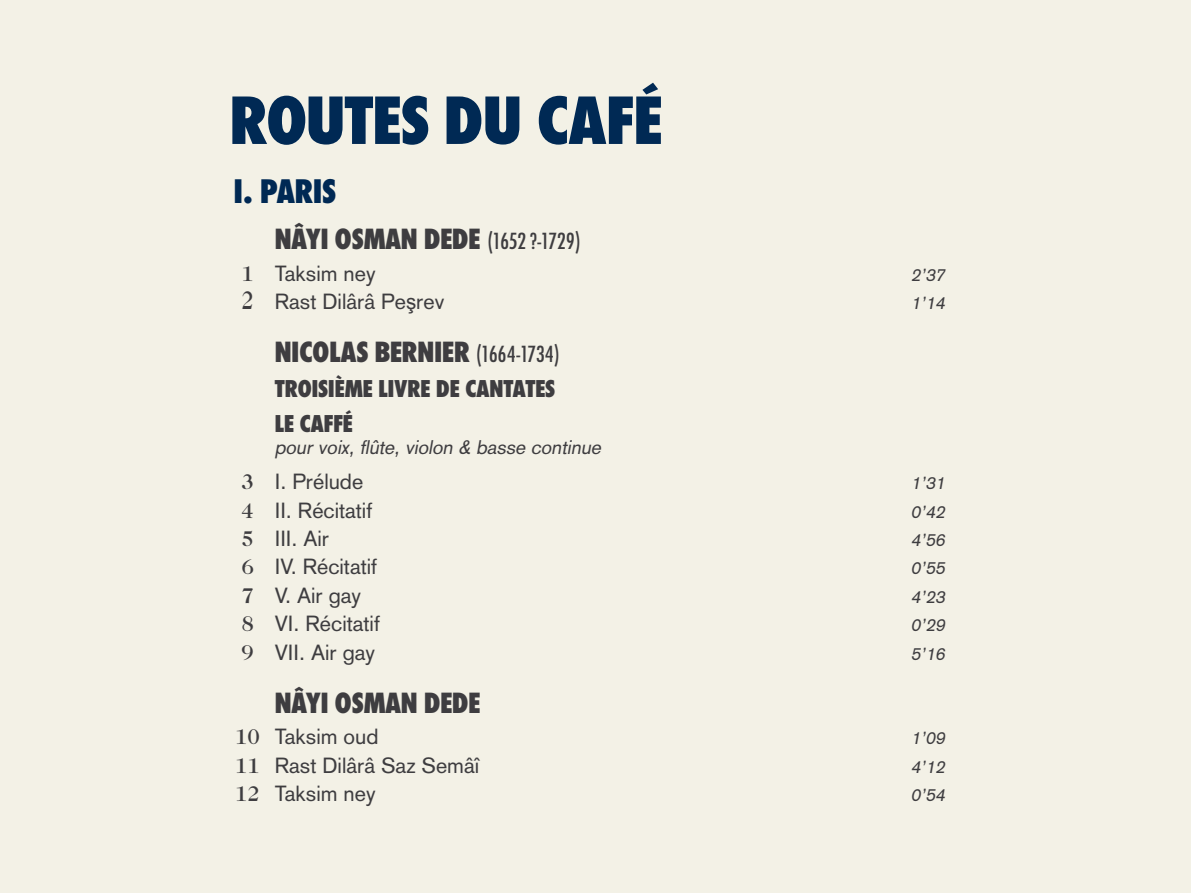
<style>
.page{position:relative;width:1191px;height:893px;background:#f3f1e6}
.page>*{position:absolute;margin:0;border:0;box-sizing:border-box;transform-origin:0 0}
.t1{font:800 condensed 67.2px "Futura Serie BQ";letter-spacing:-.01em;color:#002954}
.t2{font:800 condensed 33.6px "Futura Serie BQ";color:#002954}
.t3{font:800 condensed 28.8px "Futura Serie BQ";color:#3e3d40}
.t4{font:800 condensed 24px "Futura Serie BQ";color:#3e3d40}
.t5{font:500 condensed 23.1px "Futura Serie BQ";letter-spacing:-.03em;color:#3e3d40}
.t6{font:21.6px "Akzidenz Grotesk";color:#3e3d40}
.t7{font:italic 19.5px "Akzidenz Grotesk";color:#3e3d40}
.t8{font:italic 17.25px "Akzidenz Grotesk";color:#3e3d40}
.s1{font-family:"Caslon Two Twenty Four";font-weight:500}
.s2{font-family:"Caslon Two Twenty Four";font-weight:500;font-size:25.95px}
.s3{font-family:"Arial";font-size:20.55px}
</style>
<div class="page">
<h1 class="t1" style="left:230px;top:82px;width:434px">ROUTES DU CAFÉ</h1>
<h2 class="t2" style="left:234px;top:172px;width:104px">I. PARIS</h2>
<h3 class="t3" style="left:275px;top:222px;width:164px">NÂYI OSMAN DEDE</h3>
<p class="t5" style="left:487px;top:228px;width:95px">(1652 ?-1729)</p>
<p class="t6" style="left:241px;top:261px;width:136px"><span class="s1">1</span> Taksim ney</p>
<p class="t8" style="left:911px;top:265px;width:39px">2’37</p>
<p class="t6" style="left:241px;top:289px;width:204px"><span class="s2">2</span> Rast Dilârâ Pe<span class="s3">ş</span>rev</p>
<p class="t8" style="left:911px;top:293px;width:39px">1’14</p>
<h3 class="t3" style="left:275px;top:335px;width:15px">NICO</h3>
<h3 class="t3" style="left:329px;top:335px;width:75px">LAS BERNIER</h3>
<p class="t5" style="left:476px;top:341px;width:85px">(1664-1734)</p>
<p class="t4" style="left:275px;top:375px;width:11px">TROISI</p>
<p class="t4" style="left:335px;top:375px;width:143px">ÈME LIVRE DE CANTATES</p>
<p class="t4" style="left:275px;top:410px;width:37px">LE CAFFÉ</p>
<p class="t7" style="left:275px;top:436px;width:332px">pour voix, flûte, violon &amp; basse continue</p>
<p class="t6" style="left:241px;top:469px;width:123px"><span class="s1">3</span> I. Prélude</p>
<p class="t8" style="left:911px;top:473px;width:39px">1’31</p>
<p class="t6" style="left:241px;top:497px;width:133px"><span class="s1">4</span> Ii . Récitatif</p>
<p class="t8" style="left:911px;top:501px;width:39px">0’42</p>
<p class="t6" style="left:241px;top:526px;width:89px"><span class="s1">5</span> Iii. Air</p>
<p class="t8" style="left:911px;top:530px;width:39px">4’56</p>
<p class="t6" style="left:241px;top:554px;width:137px"><span class="s1">6</span> Iv. Récitatif</p>
<p class="t8" style="left:911px;top:558px;width:39px">0’55</p>
<p class="t6" style="left:241px;top:583px;width:121px"><span class="s1">7</span> V. Air gay</p>
<p class="t8" style="left:911px;top:587px;width:39px">4’23</p>
<p class="t6" style="left:241px;top:611px;width:140px"><span class="s1">8</span> Vi . Récitatif</p>
<p class="t8" style="left:911px;top:615px;width:39px">0’29</p>
<p class="t6" style="left:241px;top:639px;width:135px"><span class="s1">9</span> Vii . Air gay</p>
<p class="t8" style="left:911px;top:643px;width:39px">5’16</p>
<h3 class="t3" style="left:275px;top:686px;width:164px">NÂYI OSMAN DEDE</h3>
<p class="t6" style="left:235px;top:724px;width:145px"><span class="s1">10</span> Taksim oud</p>
<p class="t8" style="left:911px;top:728px;width:39px">1’09</p>
<p class="t6" style="left:235px;top:752px;width:246px"><span class="s1">11</span> Rast Dilârâ Saz Semâî</p>
<p class="t8" style="left:911px;top:756px;width:39px">4’12</p>
<p class="t6" style="left:235px;top:781px;width:142px"><span class="s1">12</span> Taksim ney</p>
<p class="t8" style="left:911px;top:785px;width:39px">0’54</p>
</div>
